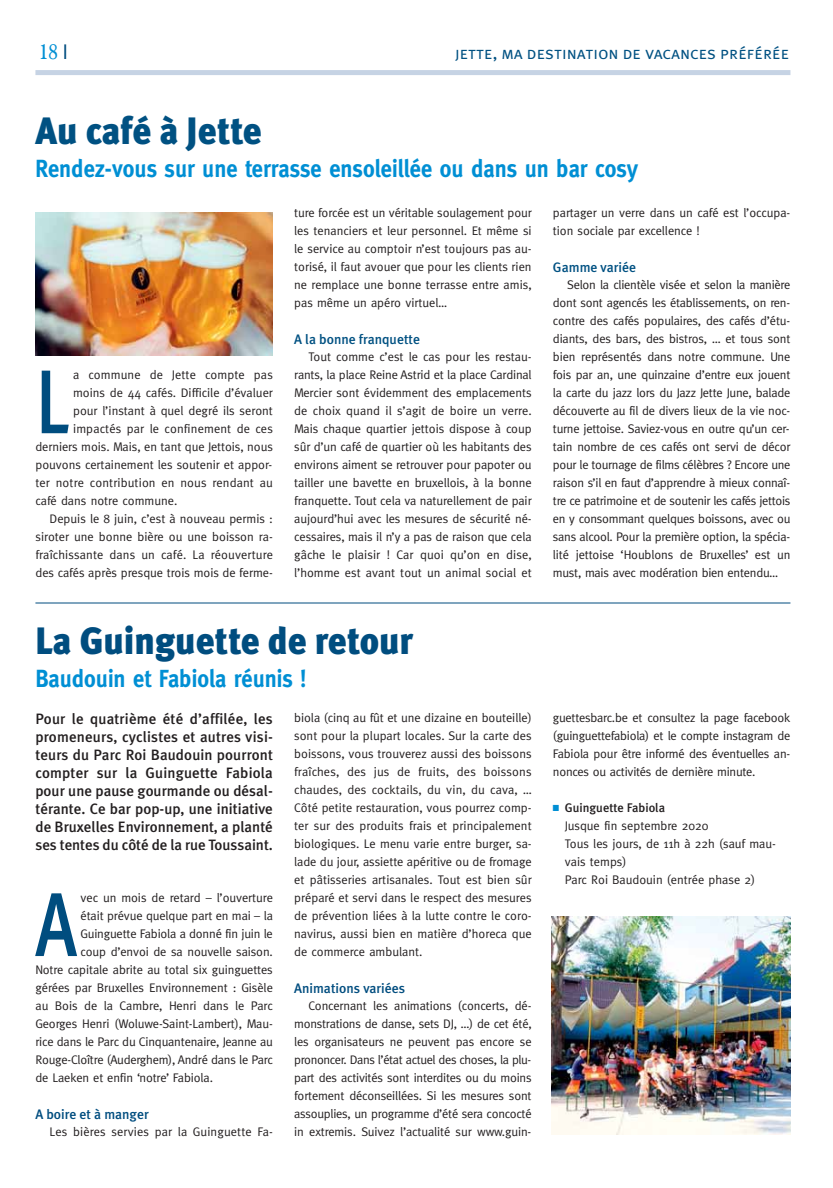
<style>
.page{position:relative;width:833px;height:1188px;background:#fff}
.page>*{position:absolute;margin:0;border:0;box-sizing:border-box;transform-origin:0 0}
.t1{font:500 90.38px "Meta Plus";color:#004d7f;scale:.8 1}
.t2{font:900 38.12px "Meta";color:#004d7f;scale:.95 1}
.t3{font:900 38.12px "Meta";color:#005182;scale:.95 1}
.t4{font:700 24.75px "Meta";color:#008fd4;scale:.91 1}
.t5{font:condensed 21.25px "Century IT Cby BT";color:#008fd4}
.t6{font:17.5px "Meta Plus Normal Caps";color:#005182}
.t7{font:500 15px/18px "Meta Plus";color:#231f20;text-align:justify}
.t8{font:500 13.75px "Meta Plus";color:#004d7f}
.t9{font:500 13.75px "Meta Plus";color:#005182}
.t10{font:12.5px/18px "Meta";letter-spacing:-.005em;color:#231f20;text-align:justify}
.t11{font:500 12.5px "Meta Plus";color:#231f20}
.s1{font-family:"Meta";font-stretch:normal;color:#004d7f}
.s2{color:#008fd4}
</style>
<div class="page">
<div style="left:35px;top:70px;width:755px;height:5px;background:#c6d3e4"></div>
<img style="left:35px;top:212px;width:238px;height:143px">
<hr style="left:35px;top:602px;width:755px;height:1px;background:#004d7f">
<img style="left:552px;top:916px;width:238px;height:218px">
<h3 class="t5" style="left:39px;top:38px;width:31px">18 <span class="s1">I</span></h3>
<h3 class="t6" style="left:455px;top:43px;width:335px">jette, ma destination de vacances préférée</h3>
<h2 class="t3" style="left:35px;top:113px;width:240px">Au café à Jette</h2>
<h3 class="t4" style="left:35px;top:156px;width:664px">Rendez-vous sur une terrasse ensoleillée ou dans un bar cosy</h3>
<h1 class="t1" style="left:35px;top:358px;width:44px">L</h1>
<p class="t10" style="left:73px;top:367px;width:201px">a commune de Jette compte pas</p>
<p class="t10" style="left:73px;top:385px;width:201px">moins de 44 cafés. Difficile d’évaluer</p>
<p class="t10" style="left:73px;top:403px;width:201px">pour l’instant à quel degré ils seront</p>
<p class="t10" style="left:73px;top:421px;width:201px">impactés par le confinement de ces</p>
<p class="t10" style="left:35px;top:439px;width:239px">derniers mois. Mais, en tant que Jettois, nous</p>
<p class="t10" style="left:35px;top:457px;width:238px">pouvons certainement les soutenir et appor-</p>
<p class="t10" style="left:35px;top:475px;width:239px">ter notre contribution en nous rendant au</p>
<p class="t10" style="left:35px;top:493px;width:143px">café dans notre commune.</p>
<p class="t10" style="left:50px;top:511px;width:225px">Depuis le 8 juin, c’est à nouveau permis :</p>
<p class="t10" style="left:35px;top:529px;width:239px">siroter une bonne bière ou une boisson ra-</p>
<p class="t10" style="left:35px;top:547px;width:239px">fraîchissante dans un café. La réouverture</p>
<p class="t10" style="left:35px;top:565px;width:239px">des cafés après presque trois mois de ferme-</p>
<p class="t10" style="left:294px;top:205px;width:239px">ture forcée est un véritable soulagement pour les tenanciers et leur personnel. Et même si le service au comptoir n’est toujours pas au&shy;torisé, il faut avouer que pour les clients rien ne remplace une bonne terrasse entre amis, pas même un apéro virtuel…</p>
<p class="t9" style="left:294px;top:332px;width:127px">A la bonne franquette</p>
<p class="t10" style="left:294px;top:349px;width:239px;text-indent:14px">Tout comme c’est le cas pour les restau&shy;rants, la place Reine Astrid et la place Cardinal Mercier sont évidemment des emplacements de choix quand il s’agit de boire un verre.<br>Mais chaque quartier jettois dispose à coup sûr d’un café de quartier où les habitants des environs aiment se retrouver pour papoter ou tailler une bavette en bruxellois, à la bonne franquette. Tout cela va naturellement de pair aujourd’hui avec les mesures de sécurité né&shy;cessaires, mais il n’y a pas de raison que cela gâche le plaisir ! Car quoi qu’on en dise, l’homme est avant tout un animal social et</p>
<h2 class="t2" style="left:35px;top:623px;width:399px">La Guinguette de retour</h2>
<h3 class="t4" style="left:35px;top:665px;width:299px">Baudouin et Fabiola réunis !</h3>
<p class="t7" style="left:35px;top:710px;width:239px">Pour le quatrième été d’affilée, les promeneurs, cyclistes et autres visi&shy;teurs du Parc Roi Baudouin pourront compter sur la Guinguette Fabiola pour une pause gourmande ou désal&shy;térante. Ce bar pop-up, une initiative de Bruxelles Environnement, a planté ses tentes du côté de la rue Toussaint.</p>
<h1 class="t1" style="left:35px;top:880px;width:54px">A</h1>
<p class="t10" style="left:81px;top:889px;width:194px">vec un mois de retard – l’ouverture</p>
<p class="t10" style="left:81px;top:907px;width:194px">était prévue quelque part en mai – la</p>
<p class="t10" style="left:81px;top:925px;width:194px">Guinguette Fabiola a donné fin juin le</p>
<p class="t10" style="left:81px;top:943px;width:194px">coup d’envoi de sa nouvelle saison.</p>
<p class="t10" style="left:35px;top:961px;width:239px">Notre capitale abrite au total six guinguettes</p>
<p class="t10" style="left:35px;top:979px;width:239px">gérées par Bruxelles Environnement : Gisèle</p>
<p class="t10" style="left:35px;top:997px;width:239px">au Bois de la Cambre, Henri dans le Parc</p>
<p class="t10" style="left:35px;top:1015px;width:239px">Georges Henri (Woluwe-Saint-Lambert), Mau-</p>
<p class="t10" style="left:35px;top:1033px;width:239px">rice dans le Parc du Cinquantenaire, Jeanne au</p>
<p class="t10" style="left:35px;top:1051px;width:239px">Rouge-Cloître (Auderghem), André dans le Parc</p>
<p class="t10" style="left:35px;top:1069px;width:179px">de Laeken et enfin ‘notre’ Fabiola.</p>
<p class="t8" style="left:35px;top:1107px;width:115px">A boire et à manger</p>
<p class="t10" style="left:50px;top:1123px;width:225px">Les bières servies par la Guinguette Fa-</p>
<p class="t10" style="left:294px;top:709px;width:239px">biola (cinq au fût et une dizaine en bouteille) sont pour la plupart locales. Sur la carte des boissons, vous trouverez aussi des boissons fraîches, des jus de fruits, des boissons chaudes, des cocktails, du vin, du cava, … Côté petite restauration, vous pourrez comp&shy;ter sur des produits frais et principalement biologiques. Le menu varie entre burger, sa&shy;lade du jour, assiette apéritive ou de fromage et pâtisseries artisanales. Tout est bien sûr préparé et servi dans le respect des mesures de prévention liées à la lutte contre le coro&shy;navirus, aussi bien en matière d’horeca que de commerce ambulant.</p>
<p class="t8" style="left:294px;top:981px;width:113px">Animations variées</p>
<p class="t10" style="left:294px;top:997px;width:239px;text-indent:14px">Concernant les animations (concerts, dé&shy;monstrations de danse, sets DJ, …) de cet été, les organisateurs ne peuvent pas encore se prononcer. Dans l’état actuel des choses, la plu&shy;part des activités sont interdites ou du moins fortement déconseillées. Si les mesures sont assouplies, un programme d’été sera concocté in extremis. Suivez l’actualité sur www.guin-</p>
<p class="t10" style="left:553px;top:205px;width:239px">partager un verre dans un café est l’occupa&shy;tion sociale par excellence !</p>
<p class="t9" style="left:553px;top:260px;width:85px">Gamme variée</p>
<p class="t10" style="left:553px;top:277px;width:239px;text-indent:14px">Selon la clientèle visée et selon la manière dont sont agencés les établissements, on ren&shy;contre des cafés populaires, des cafés d’étu&shy;diants, des bars, des bistros, … et tous sont bien représentés dans notre commune. Une fois par an, une quinzaine d’entre eux jouent la carte du jazz lors du Jazz Jette June, balade découverte au fil de divers lieux de la vie noc&shy;turne jettoise. Saviez-vous en outre qu’un cer&shy;tain nombre de ces cafés ont servi de décor pour le tournage de films célèbres ? Encore une raison s’il en faut d’apprendre à mieux connaî&shy;tre ce patrimoine et de soutenir les cafés jettois en y consommant quelques boissons, avec ou sans alcool. Pour la première option, la spécia&shy;lité jettoise ‘Houblons de Bruxelles’ est un must, mais avec modération bien entendu…</p>
<p class="t10" style="left:553px;top:709px;width:239px">guettesbarc.be et consultez la page facebook (guinguettefabiola) et le compte instagram de Fabiola pour être informé des éventuelles an&shy;nonces ou activités de dernière minute.</p>
<p class="t11" style="left:553px;top:801px;width:114px"><span class="s2">■</span> Guinguette Fabiola</p>
<p class="t10" style="left:565px;top:817px;width:213px;text-align:left">Jusque fin septembre 2020<br>Tous les jours, de 11h à 22h (sauf mau&shy;vais temps)<br>Parc Roi Baudouin (entrée phase 2)</p>
</div>
